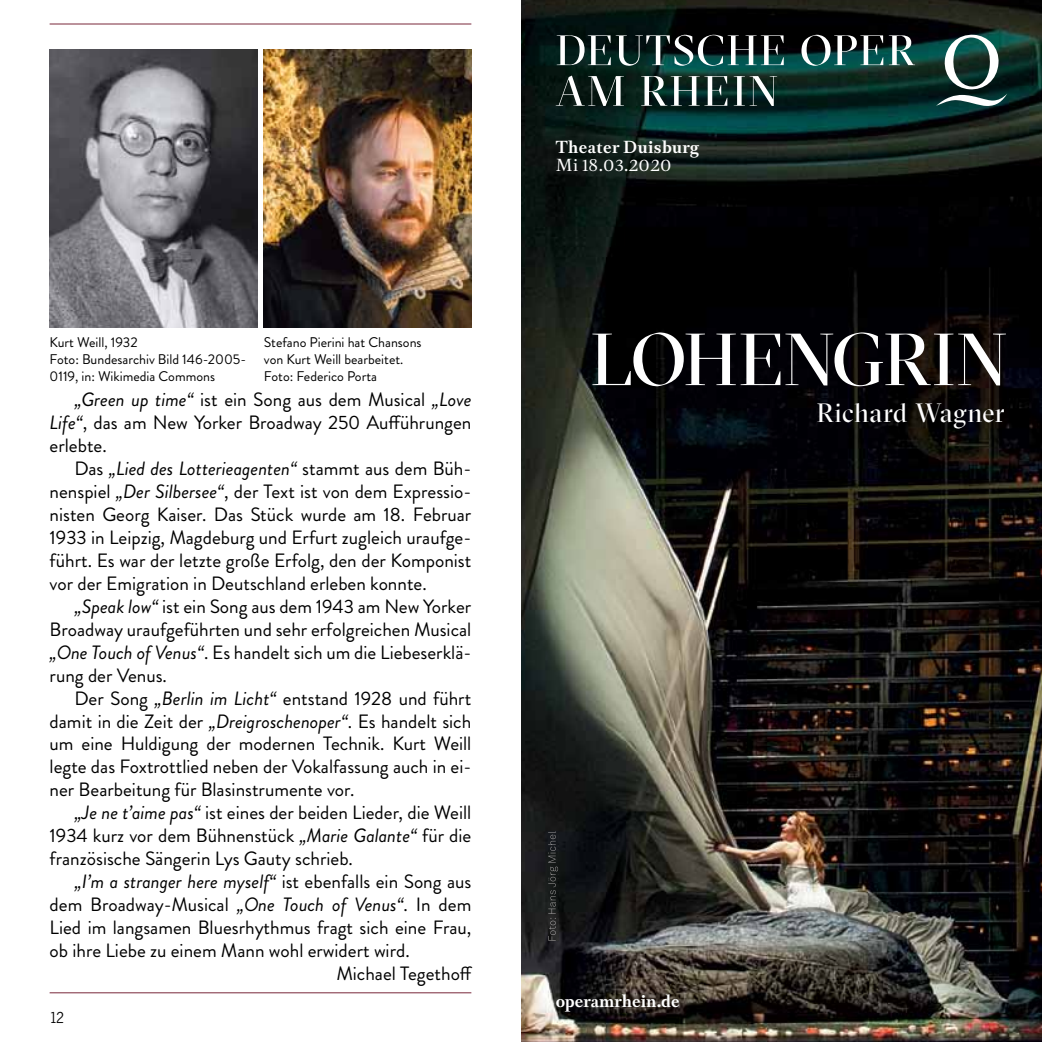
<style>
.page{position:relative;width:1042px;height:1042px;background:#fff}
.page>*{position:absolute;margin:0;border:0;box-sizing:border-box;transform-origin:0 0}
.t1{font:73.5px "GT Sectra Display";color:#fff}
.t2{font:26.25px "GT Sectra Display";letter-spacing:.02em;color:#fff}
.t3{font:19.25px/22.9px "Brandon";color:#000;text-align:justify}
.t4{font:italic 19.25px "Brandon";color:#000}
.t5{font:700 15.75px "Romain Text";letter-spacing:.02em;color:#fff}
.t6{font:700 15.75px "Romain Text";color:#fff}
.t7{font:15.75px "Romain Text";letter-spacing:.025em;color:#fff}
.t8{font:15.75px "News Gothic BQ";color:#000}
.t9{font:14px/16.8px "Brandon";color:#000}
.s1{font-style:italic}
.s2{font-style:normal}
</style>
<div class="page">
<hr style="left:50px;top:24px;width:421px;height:1px;background:#79283b">
<hr style="left:50px;top:992px;width:421px;height:1px;background:#79283b">
<img style="left:264px;top:50px;width:207px;height:277px">
<img style="left:50px;top:50px;width:207px;height:277px">
<img style="left:521px;top:0;width:521px;height:1042px">
<svg style="left:556px;top:76px;width:221px;height:30px"></svg>
<svg style="left:557px;top:35px;width:358px;height:31px"></svg>
<svg style="left:936px;top:34px;width:71px;height:72px"></svg>
<img style="left:548px;top:831px;width:10px;height:109px">
<p class="t9" style="left:50px;top:334px;width:198px">Kurt Weill, 1932<br>Foto: Bundesarchiv Bild 146-2005-<br>0119, in: Wikimedia Commons</p>
<p class="t9" style="left:264px;top:334px;width:159px">Stefano Pierini hat Chansons von Kurt Weill bearbeitet.<br>Foto: Federico Porta</p>
<p class="t3" style="left:50px;top:389px;width:423px;text-indent:25px"><span class="s1">„Green up time“</span> ist ein Song aus dem Musical <span class="s1">„Love Life“</span>, das am New Yorker Broadway 250 Aufführungen erlebte.</p>
<p class="t3" style="left:50px;top:457px;width:423px;text-indent:25px">Das <span class="s1">„Lied des Lotterieagenten“</span> stammt aus dem Büh&shy;nenspiel <span class="s1">„Der Silbersee“</span>, der Text ist von dem Expressio&shy;nisten Georg Kaiser. Das Stück wurde am 18. Februar 1933 in Leipzig, Magdeburg und Erfurt zugleich uraufge&shy;führt. Es war der letzte große Erfolg, den der Komponist vor der Emigration in Deutschland erleben konnte.</p>
<p class="t3" style="left:50px;top:595px;width:423px;text-indent:25px"><span class="s1">„Speak low“</span> ist ein Song aus dem 1943 am New Yorker Broadway uraufgeführten und sehr erfolgreichen Musical <span class="s1">„One Touch of Venus“</span>. Es handelt sich um die Liebeserklä&shy;rung der Venus.</p>
<p class="t3" style="left:50px;top:687px;width:423px;text-indent:25px">Der Song <span class="s1">„Berlin im Licht“</span> entstand 1928 und führt damit in die Zeit der <span class="s1">„Dreigroschenoper“</span>. Es handelt sich um eine Huldigung der modernen Technik. Kurt Weill legte das Foxtrottlied neben der Vokalfassung auch in ei&shy;ner Bearbeitung für Blasinstrumente vor.</p>
<p class="t3" style="left:50px;top:801px;width:423px;text-indent:25px"><span class="s1">„Je ne t’aime pas“</span> ist eines der beiden Lieder, die Weill 1934 kurz vor dem Bühnenstück <span class="s1">„Marie Galante“</span> für die französische Sängerin Lys Gauty schrieb.</p>
<p class="t4" style="left:74px;top:868px;width:398px">„I’m a stranger here myself“ <span class="s2">ist ebenfalls ein Song aus</span></p>
<p class="t3" style="left:50px;top:893px;width:423px">dem Broadway-Musical <span class="s1">„One Touch of Venus“</span>. In dem</p>
<p class="t3" style="left:50px;top:916px;width:423px">Lied im langsamen Bluesrhythmus fragt sich eine Frau,</p>
<p class="t3" style="left:50px;top:939px;width:362px">ob ihre Liebe zu einem Mann wohl erwidert wird.</p>
<p class="t3" style="left:336px;top:962px;width:138px">Michael Tegethoff</p>
<p class="t8" style="left:50px;top:1009px;width:16px">12</p>
<p class="t5" style="left:556px;top:136px;width:145px">Theater Duisburg</p>
<p class="t7" style="left:556px;top:155px;width:117px">Mi 18.03.2020</p>
<h1 class="t1" style="left:590px;top:317px;width:418px">LOHENGRIN</h1>
<h2 class="t2" style="left:817px;top:398px;width:189px">Richard Wagner</h2>
<p class="t6" style="left:556px;top:991px;width:126px">operamrhein.de</p>
</div>
